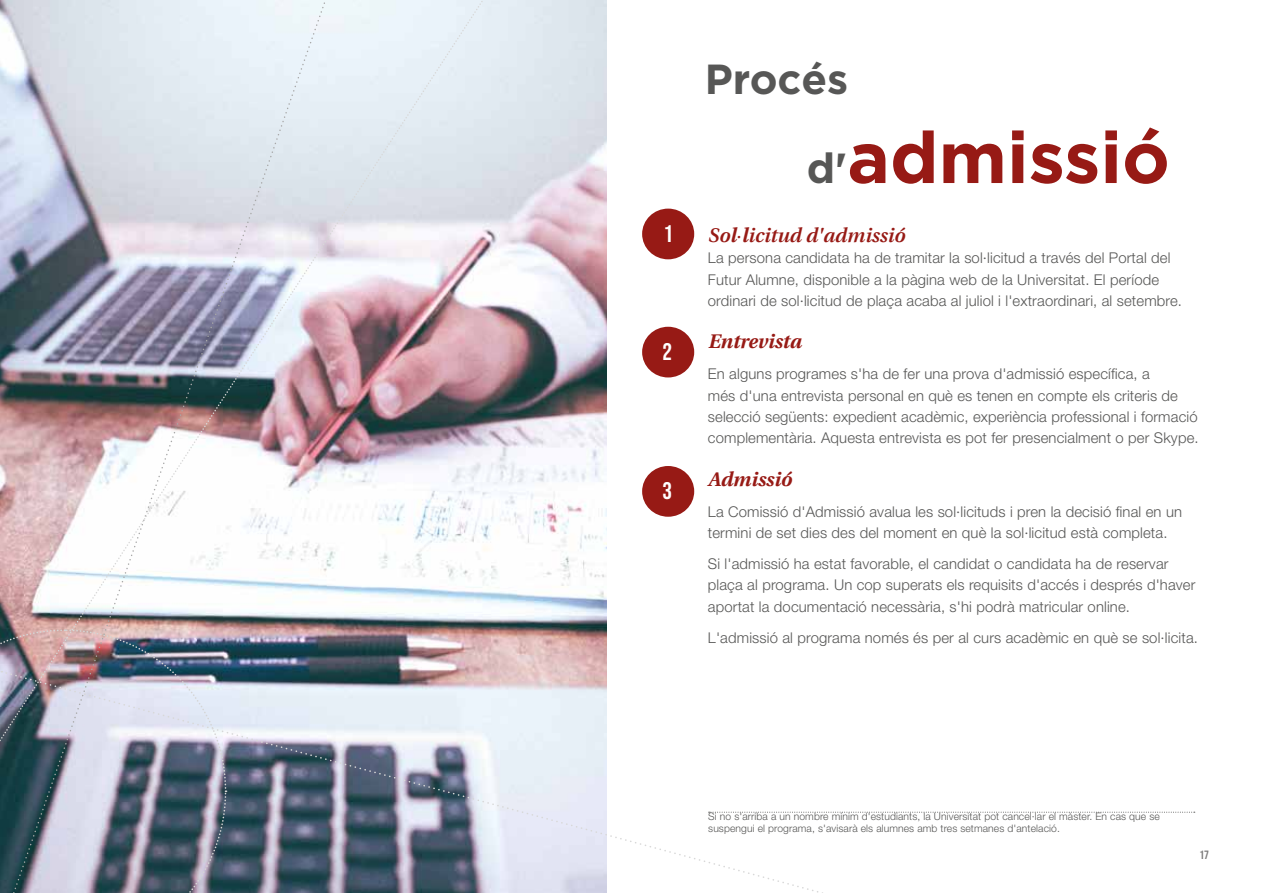
<style>
.page{position:relative;width:1263px;height:893px;background:#fff}
.page>*{position:absolute;margin:0;border:0;box-sizing:border-box;transform-origin:0 0}
.t1{font:700 72px "Gotham";color:#971a15}
.t2{font:700 42px "Gotham";color:#575756}
.t3{font:24px "Bebas Neue";color:#fff}
.t4{font:italic 600 19.8px "Utopia";color:#971a15}
.t5{font:italic 700 19.8px "Utopia";color:#971a15}
.t6{font:300 14.85px/21.5px "Helvetica Neue LT Std";letter-spacing:.01em;color:#575756}
.t7{font:12px "Bebas Neue";color:#7c7b7b}
.t8{font:300 10.35px/11.9px "Helvetica Neue LT Std";letter-spacing:.01em;color:#575756}
.s1{font-size:42px;color:#575756}
.s2{font-weight:700}
.s3{font-weight:400}
</style>
<div class="page">
<img style="left:499px;top:0;width:108px;height:671px">
<img style="left:0;top:0;width:499px;height:671px">
<svg style="left:227px;top:671px;width:790px;height:222px"></svg>
<img style="left:0;top:629px;width:227px;height:264px">
<svg style="left:709px;top:812px;width:486px;height:1px"></svg>
<div style="left:642px;top:209px;width:52px;height:50px;background:#971a15;border-radius:50%"></div>
<div style="left:642px;top:327px;width:52px;height:50px;background:#971a15;border-radius:50%"></div>
<div style="left:642px;top:466px;width:52px;height:51px;background:#971a15;border-radius:50%"></div>
<h3 class="t3" style="left:663px;top:220px;width:11px">1</h3>
<h3 class="t3" style="left:662px;top:338px;width:11px">2</h3>
<h3 class="t3" style="left:662px;top:477px;width:11px">3</h3>
<h2 class="t2" style="left:705px;top:55px;width:145px">Procés</h2>
<h1 class="t1" style="left:807px;top:116px;width:364px"><span class="s1">d'</span>admissió</h1>
<h3 class="t4" style="left:708px;top:224px;width:198px">So<span class="s2">l</span><span class="s3">·</span><span class="s2">l</span>icitud d'admissió</h3>
<p class="t6" style="left:708px;top:247px;width:476px">La persona candidata ha de tramitar la sol·licitud a través del Portal del<br>Futur Alumne, disponible a la pàgina web de la Universitat. El període ordinari de sol·licitud de plaça acaba al juliol i l'extraordinari, al setembre.</p>
<h3 class="t5" style="left:708px;top:330px;width:95px">Entrevista</h3>
<p class="t6" style="left:708px;top:363px;width:492px">En alguns programes s'ha de fer una prova d'admissió específica, a<br>més d'una entrevista personal en què es tenen en compte els criteris de selecció següents: expedient acadèmic, experiència professional i formació complementària. Aquesta entrevista es pot fer presencialment o per Skype.</p>
<h3 class="t5" style="left:708px;top:468px;width:85px">Admissió</h3>
<p class="t6" style="left:708px;top:500px;width:476px">La Comissió d'Admissió avalua les sol·licituds i pren la decisió final en un termini de set dies des del moment en què la sol·licitud està completa.</p>
<p class="t6" style="left:708px;top:553px;width:489px">Si l'admissió ha estat favorable, el candidat o candidata ha de reservar plaça al programa. Un cop superats els requisits d'accés i després d'haver aportat la documentació necessària, s'hi podrà matricular online.</p>
<p class="t6" style="left:708px;top:626px;width:492px">L'admissió al programa només és per al curs acadèmic en què se sol·licita.</p>
<p class="t8" style="left:708px;top:810px;width:453px">Si no s'arriba a un nombre mínim d'estudiants, la Universitat pot cancel·lar el màster. En cas que se suspengui el programa, s'avisarà els alumnes amb tres setmanes d'antelació.</p>
<p class="t7" style="left:1199px;top:848px;width:11px">17</p>
</div>
